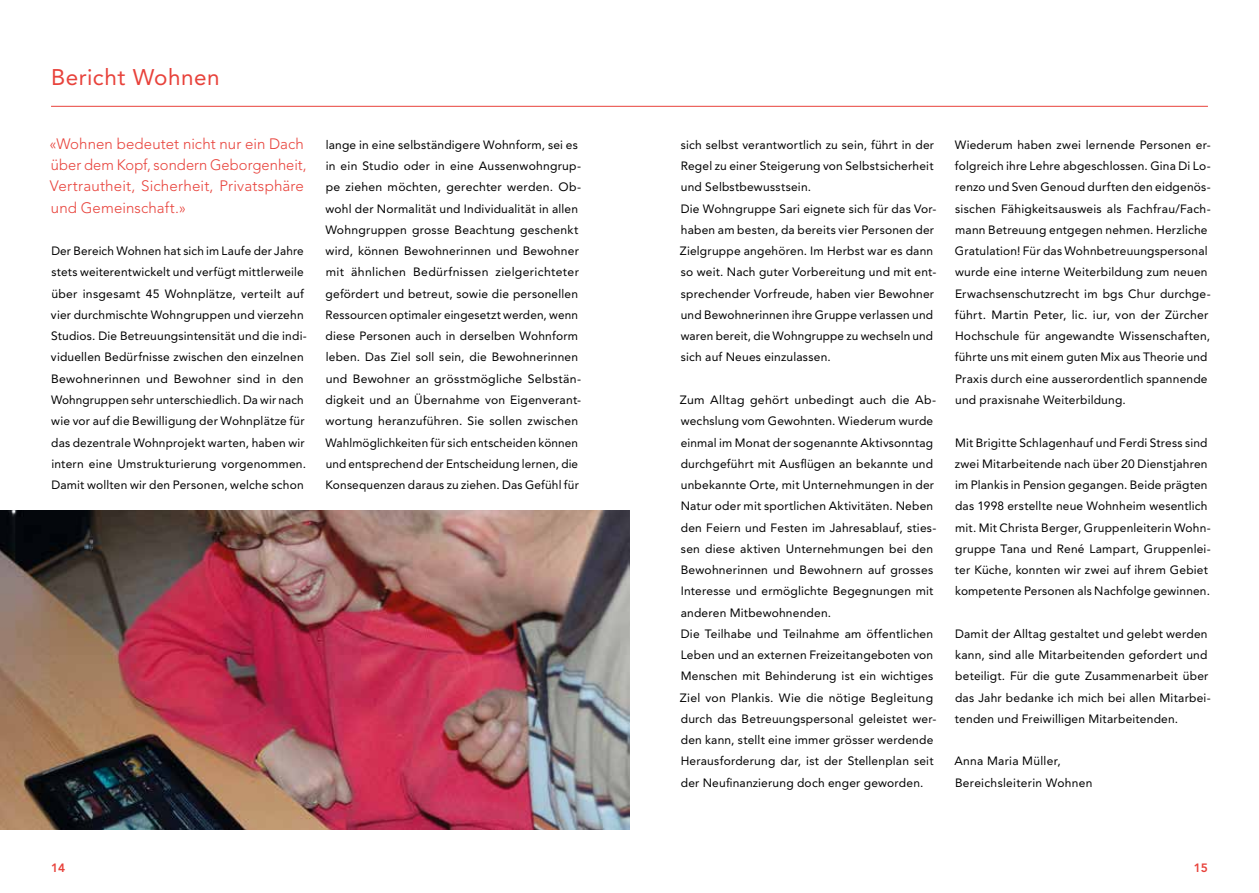
<style>
.page{position:relative;width:1259px;height:893px;background:#fff}
.page>*{position:absolute;margin:0;border:0;box-sizing:border-box;transform-origin:0 0}
.t1{font:22.5px "Avenir LT";letter-spacing:.02em;color:#e8423b}
.t2{font:300 15px/21.3px "Avenir LT";letter-spacing:.005em;color:#e8423b}
.t3{font:12px/21.3px "Avenir LT";letter-spacing:.015em;color:#000}
.t4{font:800 12px "Avenir LT";color:#e8423b}
</style>
<div class="page">
<hr style="left:51px;top:106px;width:1157px;height:1px;background:#e8423b">
<img style="left:0;top:510px;width:629px;height:319px">
<h1 class="t1" style="left:51px;top:64px;width:170px">Bericht Wohnen</h1>
<p class="t2" style="left:50px;top:133px;width:259px">«Wohnen bedeutet nicht nur ein Dach über dem Kopf, sondern Geborgenheit, Vertrautheit, Sicherheit, Privatsphäre und Gemeinschaft.»</p>
<p class="t3" style="left:51px;top:240px;width:257px">Der Bereich Wohnen hat sich im Laufe der Jahre stets weiterentwickelt und verfügt mittlerweile über insgesamt 45 Wohnplätze, verteilt auf vier durchmischte Wohngruppen und vierzehn Studios. Die Betreuungsintensität und die indi&shy;viduellen Bedürfnisse zwischen den einzelnen Bewohnerinnen und Bewohner sind in den Wohngruppen sehr unterschiedlich. Da wir nach wie vor auf die Bewilligung der Wohnplätze für das dezentrale Wohnprojekt warten, haben wir intern eine Umstrukturierung vorgenommen.<br>Damit wollten wir den Personen, welche schon</p>
<p class="t3" style="left:325px;top:134px;width:257px">lange in eine selbständigere Wohnform, sei es in ein Studio oder in eine Aussenwohngrup&shy;pe ziehen möchten, gerechter werden. Ob&shy;wohl der Normalität und Individualität in allen Wohngruppen grosse Beachtung geschenkt wird, können Bewohnerinnen und Bewohner mit ähnlichen Bedürfnissen zielgerichteter gefördert und betreut, sowie die personellen Ressourcen optimaler eingesetzt werden, wenn diese Personen auch in derselben Wohnform leben. Das Ziel soll sein, die Bewohnerinnen und Bewohner an grösstmögliche Selbstän&shy;digkeit und an Übernahme von Eigenverant&shy;wortung heranzuführen. Sie sollen zwischen Wahlmöglichkeiten für sich entscheiden können und entsprechend der Entscheidung lernen, die Konsequenzen daraus zu ziehen. Das Gefühl für</p>
<p class="t3" style="left:680px;top:134px;width:258px">sich selbst verantwortlich zu sein, führt in der Regel zu einer Steigerung von Selbstsicherheit und Selbstbewusstsein.<br>Die Wohngruppe Sari eignete sich für das Vor&shy;haben am besten, da bereits vier Personen der Zielgruppe angehören. Im Herbst war es dann so weit. Nach guter Vorbereitung und mit ent&shy;sprechender Vorfreude, haben vier Bewohner und Bewohnerinnen ihre Gruppe verlassen und waren bereit, die Wohngruppe zu wechseln und sich auf Neues einzulassen.</p>
<p class="t3" style="left:680px;top:389px;width:258px">Zum Alltag gehört unbedingt auch die Ab&shy;wechslung vom Gewohnten. Wiederum wurde einmal im Monat der sogenannte Aktivsonntag durchgeführt mit Ausflügen an bekannte und unbekannte Orte, mit Unternehmungen in der Natur oder mit sportlichen Aktivitäten. Neben den Feiern und Festen im Jahresablauf, sties&shy;sen diese aktiven Unternehmungen bei den Bewohnerinnen und Bewohnern auf grosses Interesse und ermöglichte Begegnungen mit anderen Mitbewohnenden.<br>Die Teilhabe und Teilnahme am öffentlichen Leben und an externen Freizeitangeboten von Menschen mit Behinderung ist ein wichtiges Ziel von Plankis. Wie die nötige Begleitung durch das Betreuungspersonal geleistet wer&shy;den kann, stellt eine immer grösser werdende Herausforderung dar, ist der Stellenplan seit der Neufinanzierung doch enger geworden.</p>
<p class="t3" style="left:955px;top:134px;width:257px">Wiederum haben zwei lernende Personen er&shy;folgreich ihre Lehre abgeschlossen. Gina Di Lo&shy;renzo und Sven Genoud durften den eidgenös&shy;sischen Fähigkeitsausweis als Fachfrau/Fach&shy;mann Betreuung entgegen nehmen. Herzliche Gratulation! Für das Wohnbetreuungspersonal wurde eine interne Weiterbildung zum neuen Erwachsenschutzrecht im bgs Chur durchge&shy;führt. Martin Peter, lic. iur, von der Zürcher Hochschule für angewandte Wissenschaften, führte uns mit einem guten Mix aus Theorie und Praxis durch eine ausserordentlich spannende und praxisnahe Weiterbildung.</p>
<p class="t3" style="left:954px;top:432px;width:257px">Mit Brigitte Schlagenhauf und Ferdi Stress sind zwei Mitarbeitende nach über 20 Dienstjahren im Plankis in Pension gegangen. Beide prägten das 1998 erstellte neue Wohnheim wesentlich mit. Mit Christa Berger, Gruppenleiterin Wohn&shy;gruppe Tana und René Lampart, Gruppenlei&shy;ter Küche, konnten wir zwei auf ihrem Gebiet kompetente Personen als Nachfolge gewinnen.</p>
<p class="t3" style="left:955px;top:623px;width:257px">Damit der Alltag gestaltet und gelebt werden kann, sind alle Mitarbeitenden gefordert und beteiligt. Für die gute Zusammenarbeit über das Jahr bedanke ich mich bei allen Mitarbei&shy;tenden und Freiwilligen Mitarbeitenden.</p>
<p class="t3" style="left:954px;top:751px;width:140px">Anna Maria Müller,<br>Bereichsleiterin Wohnen</p>
<p class="t4" style="left:51px;top:860px;width:16px">14</p>
<p class="t4" style="left:1193px;top:860px;width:16px">15</p>
</div>
